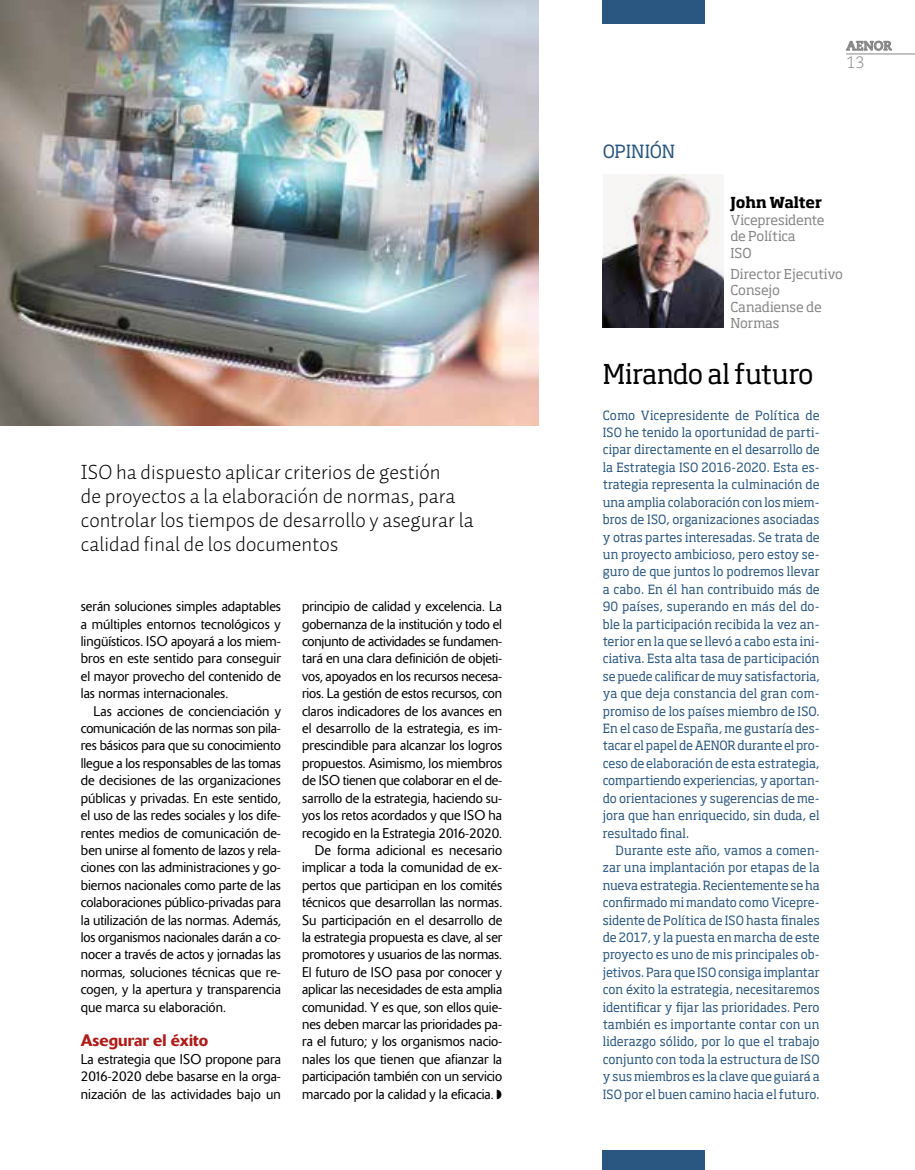
<style>
.page{position:relative;width:915px;height:1170px;background:#fff}
.page>*{position:absolute;margin:0;border:0;box-sizing:border-box;transform-origin:0 0}
.t1{font:27px "Soho Std";letter-spacing:-.01em;color:#000}
.t2{font:21px/24px "Auto 1 Light LF";color:#000}
.t3{font:18px "Soho Std";letter-spacing:-.02em;color:#2a5782}
.t4{font:500 16.5px "Delta";color:#af1c1a}
.t5{font:300 16.5px "Caecilia LT Std";color:#878787}
.t6{font:700 15px "Soho Std";letter-spacing:-.01em;color:#000}
.t7{font:300 13.95px/17.4px "Delta";color:#000;text-align:justify}
.t8{font:13.5px/16.5px "Soho Std";letter-spacing:-.01em;color:#878787}
.t9{font:700 12.75px "Caecilia LT Std";color:#878787}
.t10{font:12.6px/17.4px "Soho Std";letter-spacing:-.005em;color:#2a5782;text-align:justify;scale:.96 1}
</style>
<div class="page">
<svg style="left:846px;top:41px;width:45px;height:10px"></svg>
<hr style="left:846px;top:54px;width:68px;height:1px;background:#878787">
<img style="left:602px;top:174px;width:121px;height:153px">
<div style="left:602px;top:0;width:102px;height:23px;background:#2a5782"></div>
<div style="left:602px;top:1150px;width:102px;height:19px;background:#2a5782"></div>
<img style="left:0;top:0;width:538px;height:425px">
<h2 class="t2" style="left:81px;top:459px;width:394px">ISO ha dispuesto aplicar criterios de gestión<br>de proyectos a la elaboración de normas, para controlar los tiempos de desarrollo y asegurar la calidad final de los documentos</h2>
<p class="t7" style="left:81px;top:597px;width:201px">serán soluciones simples adaptables a múltiples entornos tecnológicos y lingüísticos. ISO apoyará a los miem&shy;bros en este sentido para conseguir el mayor provecho del contenido de las normas internacionales.</p>
<p class="t7" style="left:81px;top:702px;width:201px;text-indent:13px">Las acciones de concienciación y comunicación de las normas son pila&shy;res básicos para que su conocimiento llegue a los responsables de las tomas de decisiones de las organizaciones públicas y privadas. En este sentido, el uso de las redes sociales y los dife&shy;rentes medios de comunicación de&shy;ben unirse al fomento de lazos y rela&shy;ciones con las administraciones y go&shy;biernos nacionales como parte de las colaboraciones público-privadas para la utilización de las normas. Además, los organismos nacionales darán a co&shy;nocer a través de actos y jornadas las normas, soluciones técnicas que re&shy;cogen, y la apertura y transparencia que marca su elaboración.</p>
<p class="t4" style="left:81px;top:1030px;width:129px">Asegurar el éxito</p>
<p class="t7" style="left:81px;top:1050px;width:201px">La estrategia que ISO propone para 2016-2020 debe basarse en la orga&shy;nización de las actividades bajo un</p>
<p class="t7" style="left:302px;top:597px;width:201px;text-align:right">principio de calidad y excelencia. La gobernanza de la institución y todo el conjunto de actividades se fundamen&shy;tará en una clara definición de objeti&shy;vos, apoyados en los recursos necesa&shy;rios. La gestión de estos recursos, con claros indicadores de los avances en el desarrollo de la estrategia, es im&shy;prescindible para alcanzar los logros propuestos. Asimismo, los miembros de ISO tienen que colaborar en el de&shy;sarrollo de la estrategia, haciendo su&shy;yos los retos acordados y que ISO ha recogido en la Estrategia 2016-2020.<br>De forma adicional es necesario implicar a toda la comunidad de ex&shy;pertos que participan en los comités técnicos que desarrollan las normas.<br>Su participación en el desarrollo de la estrategia propuesta es clave, al ser promotores y usuarios de las normas.<br>El futuro de ISO pasa por conocer y aplicar las necesidades de esta amplia comunidad. Y es que, son ellos quie&shy;nes deben marcar las prioridades pa&shy;ra el futuro; y los organismos nacio&shy;nales los que tienen que afianzar la participación también con un servicio marcado por la calidad y la eficacia. ◗</p>
<p class="t3" style="left:602px;top:140px;width:74px">OPINIÓN</p>
<p class="t9" style="left:846px;top:38px;width:47px">AENOR</p>
<p class="t5" style="left:846px;top:53px;width:20px">13</p>
<p class="t6" style="left:730px;top:193px;width:93px">John Walter</p>
<p class="t8" style="left:730px;top:211px;width:96px">Vicepresidente de Política<br>ISO</p>
<p class="t8" style="left:730px;top:265px;width:114px">Director Ejecutivo<br>Consejo<br>Canadiense de<br>Normas</p>
<h1 class="t1" style="left:602px;top:357px;width:212px">Mirando al futuro</h1>
<p class="t10" style="left:602px;top:406px;width:227px">Como Vicepresidente de Política de ISO he tenido la oportunidad de parti&shy;cipar directamente en el desarrollo de la Estrategia ISO 2016-2020. Esta es&shy;trategia representa la culminación de una amplia colaboración con los miem&shy;bros de ISO, organizaciones asociadas y otras partes interesadas. Se trata de un proyecto ambicioso, pero estoy se&shy;guro de que juntos lo podremos llevar a cabo. En él han contribuido más de 90 países, superando en más del do&shy;ble la participación recibida la vez an&shy;terior en la que se llevó a cabo esta ini&shy;ciativa. Esta alta tasa de participación se puede calificar de muy satisfactoria, ya que deja constancia del gran com&shy;promiso de los países miembro de ISO.<br>En el caso de España, me gustaría des&shy;tacar el papel de AENOR durante el pro&shy;ceso de elaboración de esta estrategia, compartiendo experiencias, y aportan&shy;do orientaciones y sugerencias de me&shy;jora que han enriquecido, sin duda, el resultado final.</p>
<p class="t10" style="left:602px;top:841px;width:227px;text-indent:13px">Durante este año, vamos a comen&shy;zar una implantación por etapas de la nueva estrategia. Recientemente se ha confirmado mi mandato como Vicepre&shy;sidente de Política de ISO hasta finales de 2017, y la puesta en marcha de este proyecto es uno de mis principales ob&shy;jetivos. Para que ISO consiga implantar con éxito la estrategia, necesitaremos identificar y fijar las prioridades. Pero también es importante contar con un liderazgo sólido, por lo que el trabajo conjunto con toda la estructura de ISO y sus miembros es la clave que guiará a ISO por el buen camino hacia el futuro.</p>
</div>
